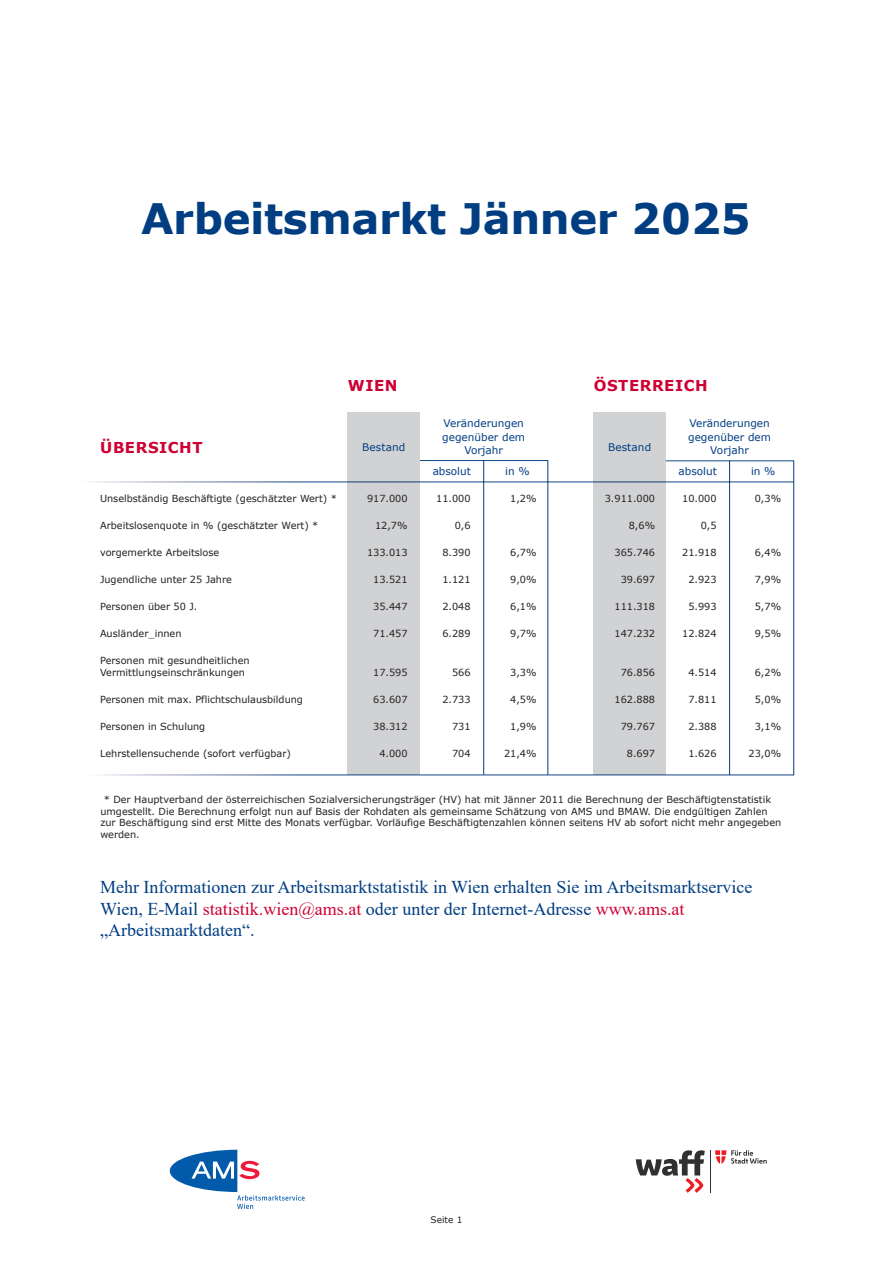
<style>
.page{position:relative;width:893px;height:1263px;background:#fff}
.page>*{position:absolute;margin:0;border:0;box-sizing:border-box;transform-origin:0 0}
.t1{font:700 42px "Verdana";letter-spacing:-.01em;color:#003d81}
.t2{font:18px/21.6px "Times New Roman";color:#003d81}
.t3{font:700 15px "Verdana";letter-spacing:.035em;color:#cd0034}
.Tabelle{font:10.5px "Verdana";color:#003d81}
.Tabelle-2{font:9.75px/11.7px "Verdana";color:#231f20}
.t4{font:9px "Verdana";color:#231f20}
.s1{color:#cd0034}
</style>
<div class="page">
<svg style="left:170px;top:1150px;width:135px;height:59px"></svg>
<hr style="left:710px;top:1150px;width:1px;height:43px;background:#312f30">
<svg style="left:715px;top:1150px;width:52px;height:14px"></svg>
<svg style="left:636px;top:1150px;width:69px;height:43px"></svg>
<div style="left:348px;top:412px;width:72px;height:362px;background:#d1d2d4"></div>
<div style="left:593px;top:412px;width:73px;height:362px;background:#d1d2d4"></div>
<hr style="left:483px;top:460px;width:1px;height:314px;background:#003d81">
<hr style="left:729px;top:461px;width:1px;height:314px;background:#003d81">
<hr style="left:547px;top:461px;width:1px;height:314px;background:#003d81">
<hr style="left:793px;top:461px;width:1px;height:314px;background:#003d81">
<hr style="left:420px;top:460px;width:128px;height:1px;background:#fff">
<hr style="left:79px;top:482px;width:715px;height:1px;background:#fff">
<hr style="left:86px;top:774px;width:708px;height:1px;background:#fff">
<p class="t1" style="left:141px;top:189px;width:611px">Arbeitsmarkt Jänner 2025</p>
<p class="t3" style="left:348px;top:375px;width:51px">WIEN</p>
<p class="t3" style="left:594px;top:375px;width:115px">ÖSTERREICH</p>
<p class="Tabelle" style="left:443px;top:416px;width:82px">Veränderungen</p>
<p class="Tabelle" style="left:442px;top:429px;width:84px">gegenüber dem</p>
<p class="Tabelle" style="left:464px;top:443px;width:40px">Vorjahr</p>
<p class="t3" style="left:100px;top:436px;width:104px">ÜBERSICHT</p>
<p class="Tabelle" style="left:362px;top:440px;width:45px">Bestand</p>
<p class="Tabelle" style="left:608px;top:440px;width:45px">Bestand</p>
<p class="Tabelle" style="left:689px;top:416px;width:82px">Veränderungen</p>
<p class="Tabelle" style="left:688px;top:430px;width:84px">gegenüber dem</p>
<p class="Tabelle" style="left:710px;top:443px;width:40px">Vorjahr</p>
<p class="Tabelle" style="left:433px;top:464px;width:40px">absolut</p>
<p class="Tabelle" style="left:505px;top:464px;width:26px">in %</p>
<p class="Tabelle" style="left:679px;top:464px;width:40px">absolut</p>
<p class="Tabelle" style="left:751px;top:464px;width:26px">in %</p>
<p class="Tabelle-2" style="left:100px;top:493px;width:238px">Unselbständig Beschäftigte (geschätzter Wert) *</p>
<p class="Tabelle-2" style="left:367px;top:493px;width:42px">917.000</p>
<p class="Tabelle-2" style="left:436px;top:493px;width:36px">11.000</p>
<p class="Tabelle-2" style="left:510px;top:493px;width:28px">1,2%</p>
<p class="Tabelle-2" style="left:605px;top:493px;width:52px">3.911.000</p>
<p class="Tabelle-2" style="left:682px;top:493px;width:36px">10.000</p>
<p class="Tabelle-2" style="left:755px;top:493px;width:28px">0,3%</p>
<p class="Tabelle-2" style="left:100px;top:520px;width:220px">Arbeitslosenquote in % (geschätzter Wert) *</p>
<p class="Tabelle-2" style="left:375px;top:520px;width:34px">12,7%</p>
<p class="Tabelle-2" style="left:455px;top:520px;width:17px">0,6</p>
<p class="Tabelle-2" style="left:629px;top:520px;width:28px">8,6%</p>
<p class="Tabelle-2" style="left:701px;top:520px;width:17px">0,5</p>
<p class="Tabelle-2" style="left:100px;top:547px;width:121px">vorgemerkte Arbeitslose</p>
<p class="Tabelle-2" style="left:367px;top:547px;width:42px">133.013</p>
<p class="Tabelle-2" style="left:442px;top:547px;width:30px">8.390</p>
<p class="Tabelle-2" style="left:510px;top:547px;width:28px">6,7%</p>
<p class="Tabelle-2" style="left:614px;top:547px;width:42px">365.746</p>
<p class="Tabelle-2" style="left:682px;top:547px;width:36px">21.918</p>
<p class="Tabelle-2" style="left:755px;top:547px;width:28px">6,4%</p>
<p class="Tabelle-2" style="left:100px;top:574px;width:133px">Jugendliche unter 25 Jahre</p>
<p class="Tabelle-2" style="left:373px;top:574px;width:36px">13.521</p>
<p class="Tabelle-2" style="left:442px;top:574px;width:30px">1.121</p>
<p class="Tabelle-2" style="left:510px;top:574px;width:28px">9,0%</p>
<p class="Tabelle-2" style="left:621px;top:574px;width:36px">39.697</p>
<p class="Tabelle-2" style="left:688px;top:574px;width:30px">2.923</p>
<p class="Tabelle-2" style="left:755px;top:574px;width:28px">7,9%</p>
<p class="Tabelle-2" style="left:100px;top:601px;width:99px">Personen über 50 J.</p>
<p class="Tabelle-2" style="left:373px;top:601px;width:36px">35.447</p>
<p class="Tabelle-2" style="left:442px;top:601px;width:30px">2.048</p>
<p class="Tabelle-2" style="left:510px;top:601px;width:28px">6,1%</p>
<p class="Tabelle-2" style="left:614px;top:601px;width:42px">111.318</p>
<p class="Tabelle-2" style="left:688px;top:601px;width:30px">5.993</p>
<p class="Tabelle-2" style="left:755px;top:601px;width:28px">5,7%</p>
<p class="Tabelle-2" style="left:100px;top:628px;width:83px">Ausländer_innen</p>
<p class="Tabelle-2" style="left:373px;top:628px;width:36px">71.457</p>
<p class="Tabelle-2" style="left:442px;top:628px;width:30px">6.289</p>
<p class="Tabelle-2" style="left:510px;top:628px;width:28px">9,7%</p>
<p class="Tabelle-2" style="left:614px;top:628px;width:42px">147.232</p>
<p class="Tabelle-2" style="left:682px;top:628px;width:36px">12.824</p>
<p class="Tabelle-2" style="left:755px;top:628px;width:28px">9,5%</p>
<p class="Tabelle-2" style="left:100px;top:655px;width:151px">Personen mit gesundheitlichen<br>Vermittlungseinschränkungen</p>
<p class="Tabelle-2" style="left:373px;top:667px;width:36px">17.595</p>
<p class="Tabelle-2" style="left:452px;top:667px;width:20px">566</p>
<p class="Tabelle-2" style="left:510px;top:667px;width:28px">3,3%</p>
<p class="Tabelle-2" style="left:621px;top:667px;width:36px">76.856</p>
<p class="Tabelle-2" style="left:688px;top:667px;width:30px">4.514</p>
<p class="Tabelle-2" style="left:755px;top:667px;width:28px">6,2%</p>
<p class="Tabelle-2" style="left:100px;top:694px;width:204px">Personen mit max. Pflichtschulausbildung</p>
<p class="Tabelle-2" style="left:373px;top:694px;width:36px">63.607</p>
<p class="Tabelle-2" style="left:442px;top:694px;width:30px">2.733</p>
<p class="Tabelle-2" style="left:510px;top:694px;width:28px">4,5%</p>
<p class="Tabelle-2" style="left:614px;top:694px;width:42px">162.888</p>
<p class="Tabelle-2" style="left:688px;top:694px;width:30px">7.811</p>
<p class="Tabelle-2" style="left:755px;top:694px;width:28px">5,0%</p>
<p class="Tabelle-2" style="left:100px;top:721px;width:107px">Personen in Schulung</p>
<p class="Tabelle-2" style="left:373px;top:721px;width:36px">38.312</p>
<p class="Tabelle-2" style="left:452px;top:721px;width:20px">731</p>
<p class="Tabelle-2" style="left:510px;top:721px;width:28px">1,9%</p>
<p class="Tabelle-2" style="left:621px;top:721px;width:36px">79.767</p>
<p class="Tabelle-2" style="left:688px;top:721px;width:30px">2.388</p>
<p class="Tabelle-2" style="left:755px;top:721px;width:28px">3,1%</p>
<p class="Tabelle-2" style="left:100px;top:748px;width:192px">Lehrstellensuchende (sofort verfügbar)</p>
<p class="Tabelle-2" style="left:379px;top:748px;width:30px">4.000</p>
<p class="Tabelle-2" style="left:452px;top:748px;width:20px">704</p>
<p class="Tabelle-2" style="left:504px;top:748px;width:34px">21,4%</p>
<p class="Tabelle-2" style="left:627px;top:748px;width:30px">8.697</p>
<p class="Tabelle-2" style="left:688px;top:748px;width:30px">1.626</p>
<p class="Tabelle-2" style="left:749px;top:748px;width:34px">23,0%</p>
<p class="Tabelle-2" style="left:100px;top:793px;width:682px;text-indent:3px">* Der Hauptverband der österreichischen Sozialversicherungsträger (HV) hat mit Jänner 2011 die Berechnung der Beschäftigtenstatistik umgestellt. Die Berechnung erfolgt nun auf Basis der Rohdaten als gemeinsame Schätzung von AMS und BMAW. Die endgültigen Zahlen zur Beschäftigung sind erst Mitte des Monats verfügbar. Vorläufige Beschäftigtenzahlen können seitens HV ab sofort nicht mehr angegeben werden.</p>
<p class="t2" style="left:100px;top:876px;width:654px">Mehr Informationen zur Arbeitsmarktstatistik in Wien erhalten Sie im Arbeitsmarktservice<br>Wien, E-Mail <span class="s1">statistik.wien@ams.at</span> oder unter der Internet-Adresse <span class="s1">www.ams.at </span>„Arbeitsmarktdaten“.</p>
<p class="t4" style="left:431px;top:1213px;width:33px">Seite 1</p>
</div>
